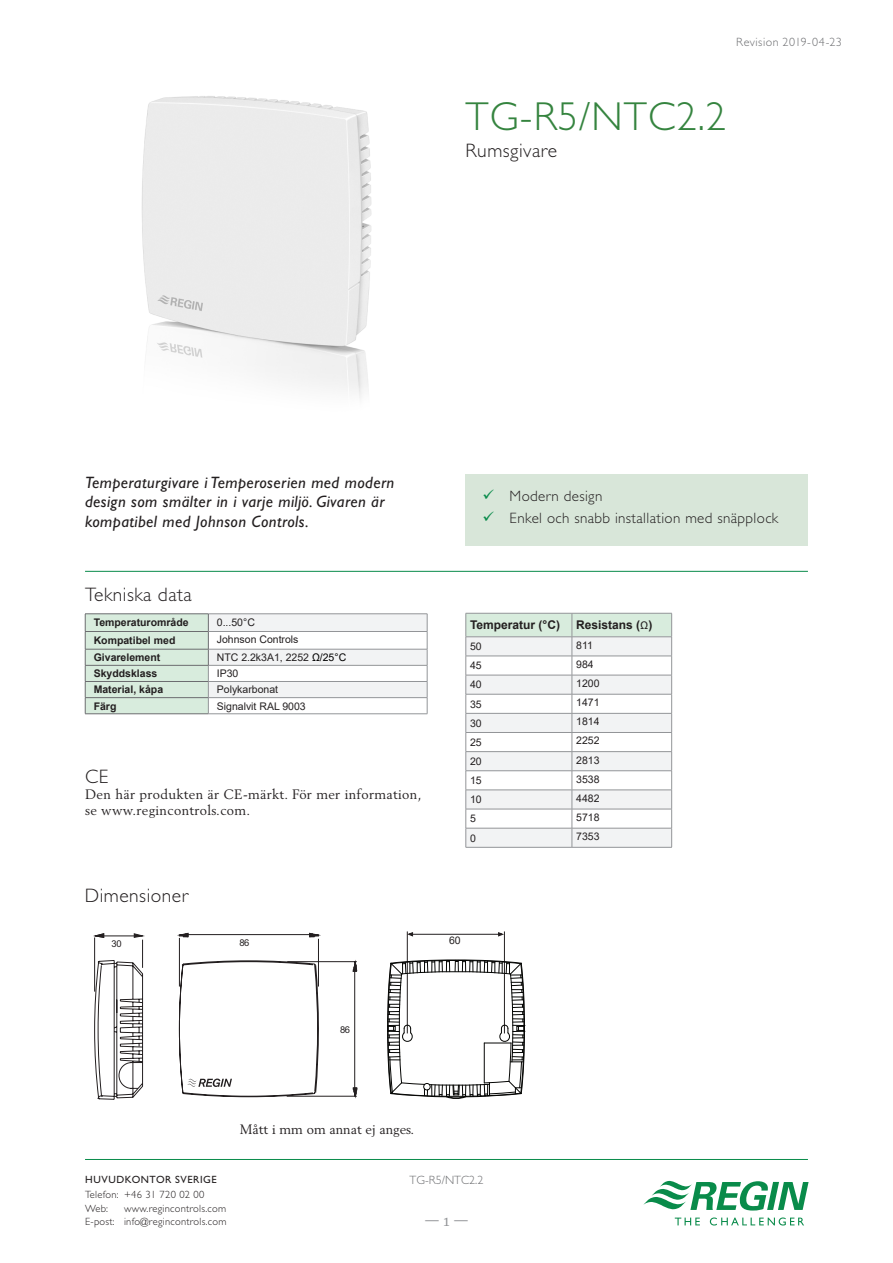
<style>
.page{position:relative;width:893px;height:1263px;background:#fff}
.page>*{position:absolute;margin:0;border:0;box-sizing:border-box;transform-origin:0 0}
.Header1{font:300 40.5px "Gill Sans Std";letter-spacing:.025em;color:#35843f}
.Header2{font:300 19.5px "Gill Sans Std";letter-spacing:.025em;color:#231f20}
.Header2_NewPage{font:300 19.5px "Gill Sans Std";letter-spacing:.025em;color:#231f20}
.ProductName{font:300 19.5px "Gill Sans Std";letter-spacing:.025em;color:#231f20}
.Ingress{font:italic 16.5px/19.8px "Gill Sans Std";letter-spacing:.025em;color:#231f20}
.t1{font:300 15px "Gill Sans Std";letter-spacing:.025em;color:#231f20}
.Header2-2{font:13.5px/16.2px "Berling LT Std";letter-spacing:.025em;color:#231f20}
.Body{font:13.5px "Berling LT Std";color:#231f20}
.t2{font:13.5px "Merriweather";color:#939598}
.t3{font:300 12px "Gill Sans Std";letter-spacing:.035em;color:#6c6d70}
.TableHeader{font:700 12px "Arial";color:#231f20}
.TableBody{font:10.5px "Arial";color:#231f20}
.t4{font:300 10.5px/13.5px "Gill Sans Std";letter-spacing:.025em;color:#231f20}
.TableHeader-2{font:700 10.5px "Arial";color:#231f20}
.t5{font:10.5px "Gill Sans Std";letter-spacing:.055em;color:#231f20}
.t6{font:9.45px "Arial";color:#231f20}
.s1{color:#000}
.s2{font-weight:400;font-size:10.5px}
</style>
<div class="page">
<svg style="left:643px;top:1180px;width:166px;height:30px"></svg>
<svg style="left:675px;top:1217px;width:25px;height:8px"></svg>
<svg style="left:710px;top:1217px;width:94px;height:8px"></svg>
<hr style="left:85px;top:1159px;width:723px;height:1px;background:#098b4a">
<img style="left:142px;top:96px;width:230px;height:302px">
<div style="left:466px;top:474px;width:342px;height:72px;background:#d8e6d9"></div>
<hr style="left:85px;top:571px;width:723px;height:1px;background:#098b4a">
<hr style="left:85px;top:613px;width:124px;height:1px;background:#6c6d70">
<hr style="left:209px;top:613px;width:218px;height:1px;background:#939598">
<svg style="left:85px;top:614px;width:343px;height:100px"></svg>
<hr style="left:85px;top:681px;width:123px;height:1px;background:#6c6d70">
<hr style="left:85px;top:697px;width:123px;height:1px;background:#6c6d70">
<hr style="left:85px;top:713px;width:123px;height:1px;background:#6c6d70">
<hr style="left:466px;top:847px;width:106px;height:1px;background:#939598">
<svg style="left:466px;top:613px;width:206px;height:234px"></svg>
<hr style="left:572px;top:847px;width:100px;height:1px;background:#939598">
<svg style="left:93px;top:932px;width:265px;height:168px"></svg>
<hr style="left:407px;top:931px;width:1px;height:102px;background:#231f20">
<hr style="left:504px;top:931px;width:1px;height:102px;background:#231f20">
<svg style="left:387px;top:960px;width:138px;height:139px"></svg>
<svg style="left:498px;top:932px;width:6px;height:4px"></svg>
<svg style="left:407px;top:932px;width:6px;height:4px"></svg>
<hr style="left:411px;top:934px;width:90px;height:1px;background:#231f20">
<p class="t3" style="left:736px;top:36px;width:107px">Revision 2019-04-23</p>
<p class="Header1" style="left:466px;top:93px;width:262px">TG-R5/NTC2.2</p>
<p class="ProductName" style="left:466px;top:140px;width:93px">Rumsgivare</p>
<p class="Ingress" style="left:85px;top:472px;width:311px">Temperaturgivare i Temperoserien med modern design som smälter in i varje miljö. Givaren är kompatibel med Johnson Controls.</p>
<p class="Header2_NewPage" style="left:85px;top:583px;width:108px">Tekniska data</p>
<p class="TableHeader-2" style="left:94px;top:615px;width:96px">Temperaturområde</p>
<p class="TableBody" style="left:217px;top:615px;width:40px">0...50°C</p>
<p class="TableHeader-2" style="left:94px;top:633px;width:83px">Kompatibel med</p>
<p class="TableBody" style="left:217px;top:632px;width:83px">Johnson Controls</p>
<p class="TableHeader-2" style="left:94px;top:650px;width:68px">Givarelement</p>
<p class="TableBody" style="left:217px;top:650px;width:131px">NTC 2.2k3A1, 2252 <span class="s1">Ω/25°C</span></p>
<p class="TableHeader-2" style="left:94px;top:666px;width:65px">Skyddsklass</p>
<p class="TableBody" style="left:217px;top:666px;width:23px">IP30</p>
<p class="TableHeader-2" style="left:94px;top:682px;width:71px">Material, kåpa</p>
<p class="TableBody" style="left:217px;top:682px;width:63px">Polykarbonat</p>
<p class="TableHeader-2" style="left:94px;top:698px;width:24px">Färg</p>
<p class="TableBody" style="left:217px;top:699px;width:90px">Signalvit RAL 9003</p>
<p class="Header2" style="left:85px;top:765px;width:25px">CE</p>
<p class="Header2-2" style="left:85px;top:786px;width:338px">Den här produkten är CE-märkt. För mer information, se www.regincontrols.com.</p>
<p class="Header2" style="left:85px;top:884px;width:105px">Dimensioner</p>
<p class="t1" style="left:510px;top:488px;width:94px">Modern design</p>
<p class="t1" style="left:510px;top:510px;width:270px">Enkel och snabb installation med snäpplock</p>
<p class="TableHeader" style="left:470px;top:617px;width:91px">Temperatur (°C)</p>
<p class="TableHeader" style="left:576px;top:617px;width:78px">Resistans (<span class="s2">Ω</span>)</p>
<p class="TableBody" style="left:470px;top:639px;width:13px">50</p>
<p class="TableBody" style="left:576px;top:638px;width:18px">811</p>
<p class="TableBody" style="left:470px;top:658px;width:13px">45</p>
<p class="TableBody" style="left:576px;top:657px;width:19px">984</p>
<p class="TableBody" style="left:470px;top:677px;width:13px">40</p>
<p class="TableBody" style="left:576px;top:676px;width:25px">1200</p>
<p class="TableBody" style="left:470px;top:697px;width:13px">35</p>
<p class="TableBody" style="left:576px;top:695px;width:25px">1471</p>
<p class="TableBody" style="left:470px;top:716px;width:13px">30</p>
<p class="TableBody" style="left:576px;top:714px;width:25px">1814</p>
<p class="TableBody" style="left:470px;top:735px;width:13px">25</p>
<p class="TableBody" style="left:576px;top:733px;width:25px">2252</p>
<p class="TableBody" style="left:470px;top:754px;width:13px">20</p>
<p class="TableBody" style="left:576px;top:753px;width:25px">2813</p>
<p class="TableBody" style="left:470px;top:773px;width:13px">15</p>
<p class="TableBody" style="left:576px;top:772px;width:25px">3538</p>
<p class="TableBody" style="left:470px;top:792px;width:13px">10</p>
<p class="TableBody" style="left:576px;top:791px;width:25px">4482</p>
<p class="TableBody" style="left:470px;top:811px;width:7px">5</p>
<p class="TableBody" style="left:576px;top:810px;width:25px">5718</p>
<p class="TableBody" style="left:470px;top:831px;width:7px">0</p>
<p class="TableBody" style="left:576px;top:829px;width:25px">7353</p>
<p class="t6" style="left:112px;top:937px;width:12px">30</p>
<p class="t6" style="left:239px;top:936px;width:12px">86</p>
<p class="TableBody" style="left:449px;top:933px;width:13px">60</p>
<p class="t6" style="left:340px;top:1023px;width:12px">86</p>
<p class="Body" style="left:240px;top:1121px;width:176px">Mått i mm om annat ej anges.</p>
<p class="t5" style="left:85px;top:1173px;width:133px">HUVUDKONTOR SVERIGE</p>
<p class="t4" style="left:85px;top:1188px;width:121px">Telefon: +46 31 720 02 00<br>Web:</p>
<p class="t4" style="left:85px;top:1201px;width:143px;text-align:right">www.regincontrols.com<br>E-post: info@regincontrols.com</p>
<p class="t3" style="left:410px;top:1173px;width:75px">TG-R5/NTC2.2</p>
<p class="t2" style="left:424px;top:1213px;width:46px">— 1 —</p>
</div>
